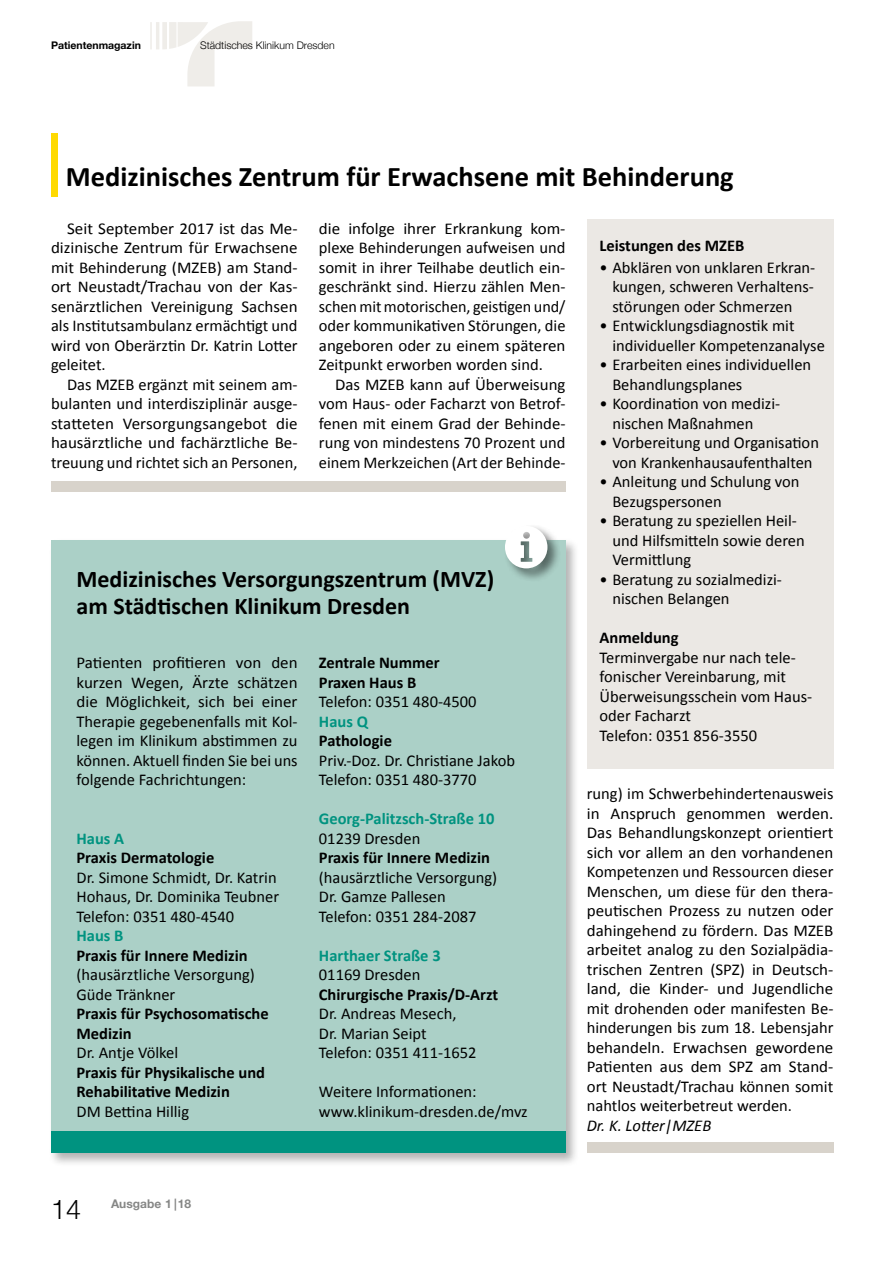
<style>
.page{position:relative;width:893px;height:1263px;background:#fff}
.page>*{position:absolute;margin:0;border:0;box-sizing:border-box;transform-origin:0 0}
.t1{font:700 28.5px "Calibri";color:#000}
.t2{font:300 27px "Helvetica Neue";color:#000}
.t3{font:700 24px/27px "Calibri";color:#000}
.t4{font:16.5px/19.5px "Calibri";color:#000}
.t5{font:700 16.5px/19.5px "Calibri";color:#000}
.t6{font:700 16.5px "Calibri";color:#009380}
.t7{font:italic 16.5px "Calibri";color:#000}
.t8{font:700 12px "Helvetica Neue";color:#868786}
.t9{font:300 10.5px "Helvetica Neue";color:#000}
.t10{font:700 10.5px "Helvetica Neue";color:#000}
</style>
<div class="page">
<svg style="left:150px;top:21px;width:102px;height:65px"></svg>
<div style="left:587px;top:219px;width:246px;height:550px;background:#ebe8e4"></div>
<div style="left:51px;top:481px;width:515px;height:11px;background:#d8d3cb"></div>
<div style="left:587px;top:1142px;width:246px;height:10px;background:#d8d3cb"></div>
<div style="left:51px;top:133px;width:6px;height:64px;background:#ffda00"></div>
<div style="left:49px;top:538px;width:531px;height:629px;background:#000;opacity:.3"></div>
<div style="left:51px;top:540px;width:515px;height:612px;background:#abd0c7"></div>
<div style="left:503px;top:524px;width:59px;height:58px;background:#000;opacity:.5"></div>
<svg style="left:505px;top:526px;width:42px;height:42px"></svg>
<div style="left:51px;top:1131px;width:515px;height:21px;background:#009380"></div>
<p class="t10" style="left:51px;top:37px;width:92px">Patientenmagazin</p>
<p class="t9" style="left:200px;top:37px;width:136px">Städtisches Klinikum Dresden</p>
<h1 class="t1" style="left:66px;top:158px;width:669px">Medizinisches Zentrum für Erwachsene mit Behinderung</h1>
<p class="t4" style="left:51px;top:218px;width:248px;text-align:justify;text-indent:16px">Seit September 2017 ist das Me&shy;dizinische Zentrum für Erwachsene mit Behinderung (MZEB) am Stand&shy;ort Neustadt/Trachau von der Kas&shy;senärztlichen Vereinigung Sachsen als Institutsambulanz ermächtigt und wird von Oberärztin Dr. Katrin Lotter geleitet.</p>
<p class="t4" style="left:51px;top:374px;width:248px;text-align:justify;text-indent:16px">Das MZEB ergänzt mit seinem am&shy;bulanten und interdisziplinär ausge&shy;statteten Versorgungsangebot die hausärztliche und fachärztliche Be&shy;treuung und richtet sich an Personen,</p>
<p class="t4" style="left:319px;top:218px;width:248px;text-align:justify">die infolge ihrer Erkrankung kom&shy;plexe Behinderungen aufweisen und somit in ihrer Teilhabe deutlich ein&shy;geschränkt sind. Hierzu zählen Men&shy;schenmitmotorischen, geistigen und/ oder kommunikativen Störungen, die angeboren oder zu einem späteren Zeitpunkt erworben worden sind.</p>
<p class="t4" style="left:319px;top:374px;width:248px;text-align:justify;text-indent:16px">Das MZEB kann auf Überweisung vom Haus- oder Facharzt von Betrof&shy;fenen mit einem Grad der Behinde&shy;rung von mindestens 70 Prozent und einem Merkzeichen (Art der Behinde-</p>
<p class="t5" style="left:600px;top:235px;width:146px">Leistungen des MZEB</p>
<p class="t4" style="left:612px;top:257px;width:204px;text-align:justify;text-indent:-13px">• Abklären von unklaren Erkran&shy;kungen, schweren Verhaltens&shy;störungen oder Schmerzen</p>
<p class="t4" style="left:612px;top:315px;width:214px;text-indent:-13px">• Entwicklungsdiagnostik mit individueller Kompetenzanalyse</p>
<p class="t4" style="left:612px;top:354px;width:200px;text-indent:-13px">• Erarbeiten eines individuellen<br>Behandlungsplanes</p>
<p class="t4" style="left:612px;top:393px;width:169px;text-indent:-13px">• Koordination von medizi&shy;nischen Maßnahmen</p>
<p class="t4" style="left:600px;top:432px;width:221px;text-align:center">• Vorbereitung und Organisation von Krankenhausaufenthalten</p>
<p class="t4" style="left:612px;top:471px;width:189px;text-indent:-13px">• Anleitung und Schulung von<br>Bezugspersonen</p>
<p class="t4" style="left:612px;top:510px;width:194px;text-indent:-13px">• Beratung zu speziellen Heil&shy;und Hilfsmitteln sowie deren<br>Vermittlung</p>
<p class="t4" style="left:612px;top:569px;width:171px;text-indent:-13px">• Beratung zu sozialmedizi&shy;nischen Belangen</p>
<p class="t5" style="left:600px;top:627px;width:81px">Anmeldung</p>
<p class="t4" style="left:600px;top:647px;width:214px">Terminvergabe nur nach tele&shy;fonischer Vereinbarung, mit<br>Überweisungsschein vom Haus&shy;oder Facharzt<br>Telefon: 0351 856-3550</p>
<h3 class="t3" style="left:77px;top:565px;width:419px">Medizinisches Versorgungszentrum (MVZ) am Städtischen Klinikum Dresden</h3>
<p class="t4" style="left:77px;top:652px;width:223px;text-align:justify">Patienten profitieren von den kurzen Wegen, Ärzte schätzen die Möglichkeit, sich bei einer Therapie gegebenenfalls mit Kol&shy;legen im Klinikum abstimmen zu können. Aktuell finden Sie bei uns folgende Fachrichtungen:</p>
<p class="t5" style="left:319px;top:652px;width:122px">Zentrale Nummer<br>Praxen Haus B</p>
<p class="t4" style="left:319px;top:691px;width:159px">Telefon: 0351 480-4500</p>
<p class="t6" style="left:319px;top:711px;width:51px">Haus Q</p>
<p class="t5" style="left:319px;top:730px;width:75px">Pathologie</p>
<p class="t4" style="left:319px;top:750px;width:198px">Priv.-Doz. Dr. Christiane Jakob<br>Telefon: 0351 480-3770</p>
<p class="t6" style="left:319px;top:808px;width:177px">Georg-Palitzsch-Straße 10</p>
<p class="t4" style="left:319px;top:828px;width:103px">01239 Dresden</p>
<p class="t5" style="left:319px;top:847px;width:173px">Praxis für Innere Medizin</p>
<p class="t4" style="left:319px;top:867px;width:180px">(hausärztliche Versorgung)<br>Dr. Gamze Pallesen<br>Telefon: 0351 284-2087</p>
<p class="t6" style="left:319px;top:945px;width:123px">Harthaer Straße 3</p>
<p class="t4" style="left:319px;top:964px;width:103px">01169 Dresden</p>
<p class="t5" style="left:319px;top:984px;width:181px">Chirurgische Praxis/D-Arzt</p>
<p class="t4" style="left:319px;top:1003px;width:159px">Dr. Andreas Mesech,<br>Dr. Marian Seipt<br>Telefon: 0351 411-1652</p>
<p class="t4" style="left:319px;top:1081px;width:210px">Weitere Informationen: www.klinikum-dresden.de/mvz</p>
<p class="t4" style="left:587px;top:783px;width:248px;text-align:justify">rung) im Schwerbehindertenausweis in Anspruch genommen werden.<br>Das Behandlungskonzept orientiert sich vor allem an den vorhandenen Kompetenzen und Ressourcen dieser Menschen, um diese für den thera&shy;peutischen Prozess zu nutzen oder dahingehend zu fördern. Das MZEB arbeitet analog zu den Sozialpädia&shy;trischen Zentren (SPZ) in Deutsch&shy;land, die Kinder- und Jugendliche mit drohenden oder manifesten Be&shy;hinderungen bis zum 18. Lebensjahr behandeln. Erwachsen gewordene Patienten aus dem SPZ am Stand&shy;ort Neustadt/Trachau können somit nahtlos weiterbetreut werden.</p>
<p class="t7" style="left:587px;top:1115px;width:126px">Dr. K. Lotter|MZEB</p>
<p class="t6" style="left:77px;top:828px;width:49px">Haus A</p>
<p class="t5" style="left:77px;top:847px;width:139px">Praxis Dermatologie</p>
<p class="t4" style="left:77px;top:866px;width:204px">Dr. Simone Schmidt, Dr. Katrin<br>Hohaus, Dr. Dominika Teubner<br>Telefon: 0351 480-4540</p>
<p class="t6" style="left:77px;top:925px;width:48px">Haus B</p>
<p class="t5" style="left:77px;top:944px;width:173px">Praxis für Innere Medizin</p>
<p class="t4" style="left:77px;top:964px;width:180px">(hausärztliche Versorgung)<br>Güde Tränkner</p>
<p class="t5" style="left:77px;top:1003px;width:194px">Praxis für Psychosomatische<br>Medizin</p>
<p class="t4" style="left:77px;top:1042px;width:103px">Dr. Antje Völkel</p>
<p class="t5" style="left:77px;top:1062px;width:190px">Praxis für Physikalische und<br>Rehabilitative Medizin</p>
<p class="t4" style="left:77px;top:1101px;width:114px">DM Bettina Hillig</p>
<h2 class="t2" style="left:51px;top:1187px;width:32px">14</h2>
<p class="t8" style="left:111px;top:1195px;width:82px">Ausgabe 1 |18</p>
</div>
